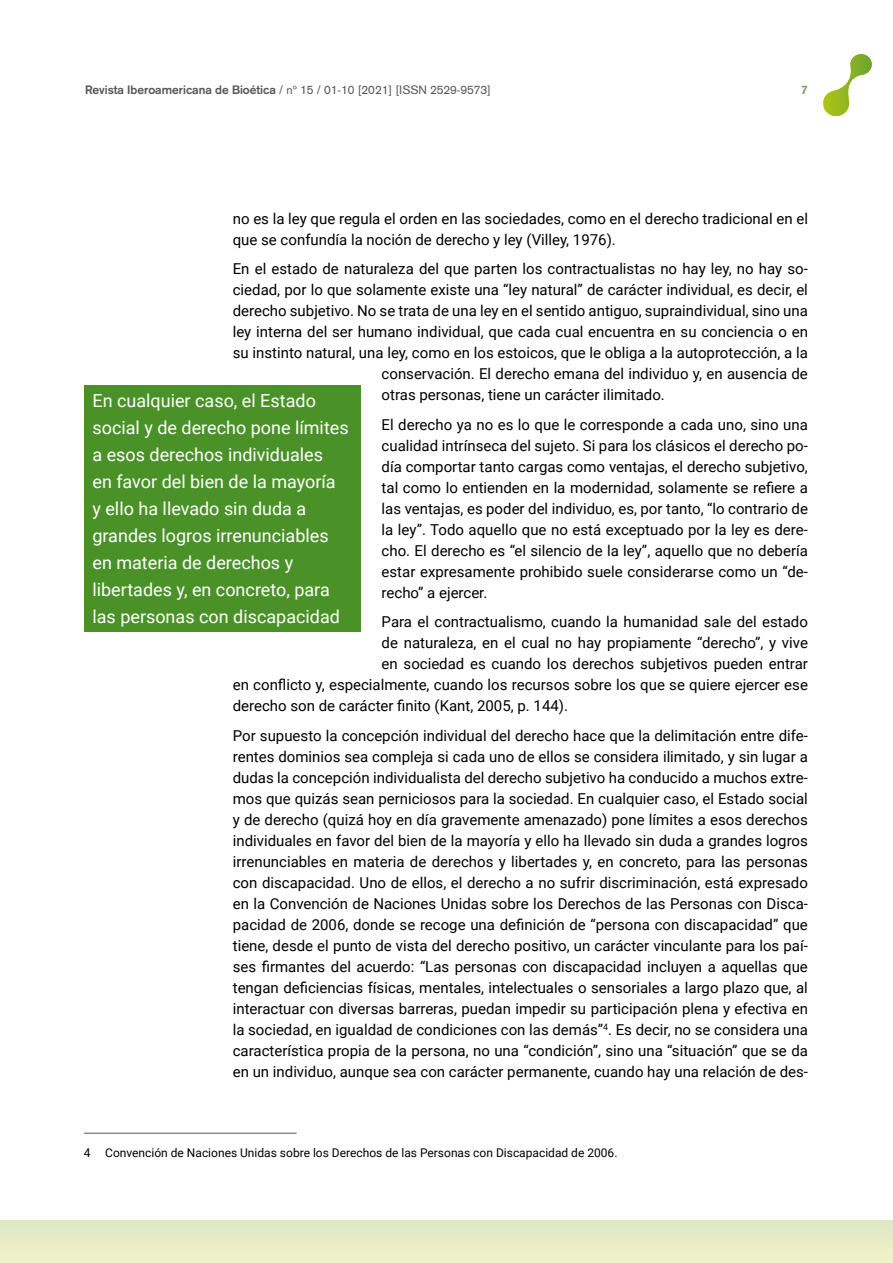
<style>
.page{position:relative;width:893px;height:1263px;background:#fff}
.page>*{position:absolute;margin:0;border:0;box-sizing:border-box;transform-origin:0 0}
.Texto_entresacado{font:18px/27px "Roboto";color:#fff}
.LO-normal{font:15px/21px "Roboto";color:#000;text-align:justify}
._4__Notas{font:12px "Roboto";color:#000}
.t1{font:12px "Akzidenz Grotesk";color:#575756}
.t2{font:700 12px "Akzidenz Grotesk";color:#74a54c}
.s1{font-weight:700}
</style>
<div class="page">
<div style="left:0;top:1220px;width:893px;height:43px;background:#e7edc8"></div>
<svg style="left:823px;top:54px;width:49px;height:62px"></svg>
<hr style="left:84px;top:1133px;width:213px;height:1px;background:#575756">
<div style="left:84px;top:385px;width:276px;height:246px;background:#4a9228"></div>
<p class="t1" style="left:85px;top:83px;width:407px"><span class="s1">Revista Iberoamericana de Bioética</span> / nº 15 / 01-10 [2021] [ISSN 2529-9573]</p>
<p class="t2" style="left:801px;top:83px;width:8px">7</p>
<p class="LO-normal" style="left:233px;top:207px;width:577px">no es la ley que regula el orden en las sociedades, como en el derecho tradicional en el que se confundía la noción de derecho y ley (Villey, 1976).</p>
<p class="LO-normal" style="left:233px;top:258px;width:577px">En el estado de naturaleza del que parten los contractualistas no hay ley, no hay so-</p>
<p class="LO-normal" style="left:233px;top:279px;width:577px">ciedad, por lo que solamente existe una “ley natural” de carácter individual, es decir, el</p>
<p class="LO-normal" style="left:233px;top:300px;width:577px">derecho subjetivo. No se trata de una ley en el sentido antiguo, supraindividual, sino una</p>
<p class="LO-normal" style="left:233px;top:321px;width:577px">ley interna del ser humano individual, que cada cual encuentra en su conciencia o en</p>
<p class="LO-normal" style="left:233px;top:342px;width:577px">su instinto natural, una ley, como en los estoicos, que le obliga a la autoprotección, a la</p>
<p class="LO-normal" style="left:382px;top:363px;width:428px">conservación. El derecho emana del individuo y, en ausencia de</p>
<p class="LO-normal" style="left:382px;top:384px;width:285px">otras personas, tiene un carácter ilimitado.</p>
<p class="LO-normal" style="left:382px;top:413px;width:428px">El derecho ya no es lo que le corresponde a cada uno, sino una cualidad intrínseca del sujeto. Si para los clásicos el derecho po&shy;día comportar tanto cargas como ventajas, el derecho subjetivo, tal como lo entienden en la modernidad, solamente se refiere a las ventajas, es poder del individuo, es, por tanto, “lo contrario de la ley”. Todo aquello que no está exceptuado por la ley es dere&shy;cho. El derecho es “el silencio de la ley”, aquello que no debería estar expresamente prohibido suele considerarse como un “de&shy;recho” a ejercer.</p>
<p class="LO-normal" style="left:382px;top:611px;width:428px">Para el contractualismo, cuando la humanidad sale del estado</p>
<p class="LO-normal" style="left:382px;top:632px;width:428px">de naturaleza, en el cual no hay propiamente “derecho”, y vive</p>
<p class="LO-normal" style="left:382px;top:653px;width:428px">en sociedad es cuando los derechos subjetivos pueden entrar</p>
<p class="LO-normal" style="left:233px;top:674px;width:577px">en conflicto y, especialmente, cuando los recursos sobre los que se quiere ejercer ese</p>
<p class="LO-normal" style="left:233px;top:695px;width:337px">derecho son de carácter finito (Kant, 2005, p. 144).</p>
<p class="LO-normal" style="left:233px;top:724px;width:577px">Por supuesto la concepción individual del derecho hace que la delimitación entre dife&shy;rentes dominios sea compleja si cada uno de ellos se considera ilimitado, y sin lugar a dudas la concepción individualista del derecho subjetivo ha conducido a muchos extre&shy;mos que quizás sean perniciosos para la sociedad. En cualquier caso, el Estado social y de derecho (quizá hoy en día gravemente amenazado) pone límites a esos derechos individuales en favor del bien de la mayoría y ello ha llevado sin duda a grandes logros irrenunciables en materia de derechos y libertades y, en concreto, para las personas con discapacidad. Uno de ellos, el derecho a no sufrir discriminación, está expresado en la Convención de Naciones Unidas sobre los Derechos de las Personas con Disca&shy;pacidad de 2006, donde se recoge una definición de “persona con discapacidad” que tiene, desde el punto de vista del derecho positivo, un carácter vinculante para los paí&shy;ses firmantes del acuerdo: “Las personas con discapacidad incluyen a aquellas que tengan deficiencias físicas, mentales, intelectuales o sensoriales a largo plazo que, al interactuar con diversas barreras, puedan impedir su participación plena y efectiva en la sociedad, en igualdad de condiciones con las demás”<sup>4</sup>. Es decir, no se considera una característica propia de la persona, no una “condición”, sino una “situación” que se da en un individuo, aunque sea con carácter permanente, cuando hay una relación de des-</p>
<p class="Texto_entresacado" style="left:92px;top:386px;width:258px">En cualquier caso, el Estado social y de derecho pone límites a esos derechos individuales<br>en favor del bien de la mayoría y ello ha llevado sin duda a grandes logros irrenunciables en materia de derechos y libertades y, en concreto, para las personas con discapacidad</p>
<p class="_4__Notas" style="left:84px;top:1144px;width:535px">4 Convención de Naciones Unidas sobre los Derechos de las Personas con Discapacidad de 2006.</p>
</div>
